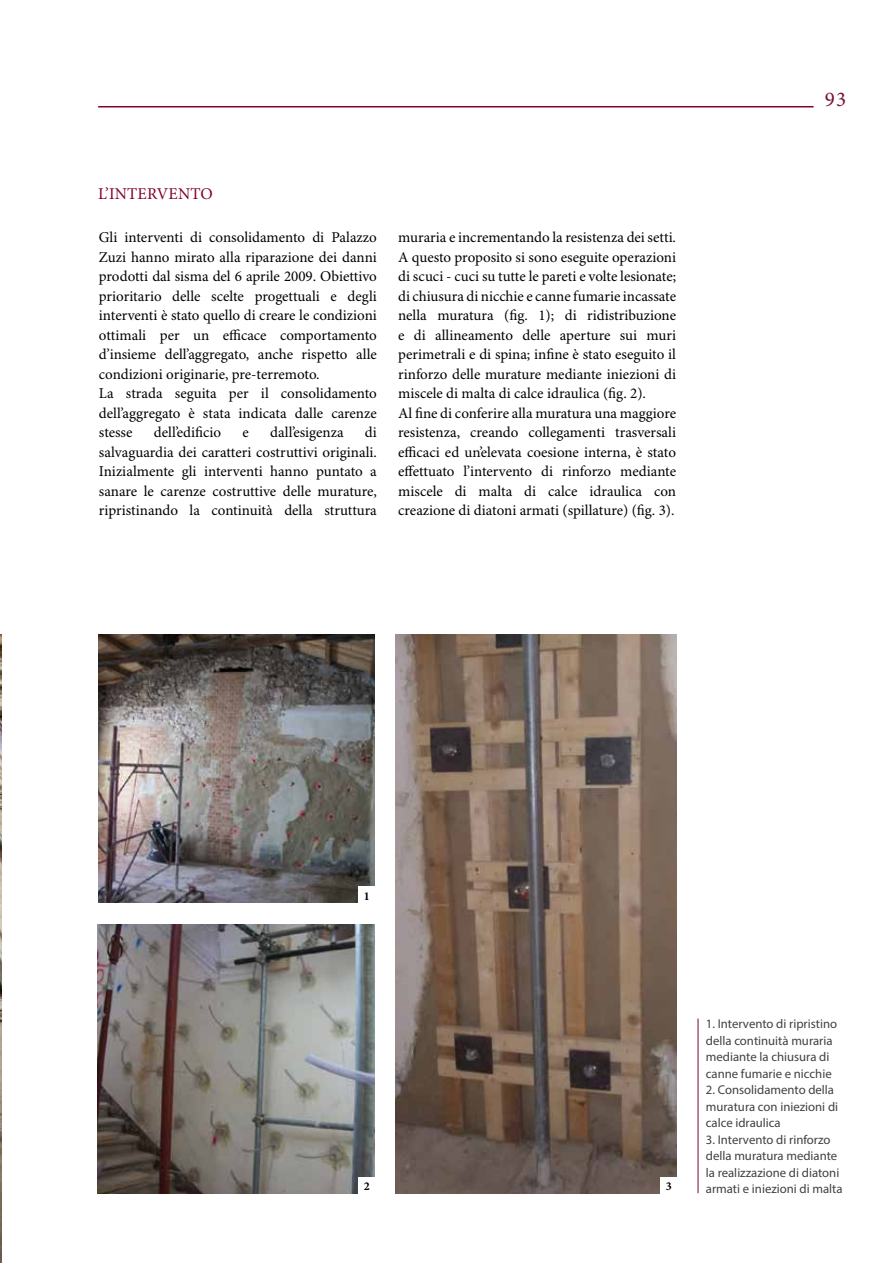
<style>
.page{position:relative;width:893px;height:1263px;background:#fff}
.page>*{position:absolute;margin:0;border:0;box-sizing:border-box;transform-origin:0 0}
.t1{font:21px "Minion Pro";color:#7a0e34}
.t2{font:16.5px "Minion Pro";letter-spacing:.01em;color:#81002d}
.t3{font:15px/19.5px "Minion Pro";color:#000}
.t4{font:12.75px/16.5px "Myriad Pro";color:#414042}
.t5{font:700 12px "Minion Pro";color:#000}
</style>
<div class="page">
<img style="left:0;top:635px;width:1px;height:628px">
<hr style="left:698px;top:1018px;width:1px;height:175px;background:#81002d">
<img style="left:98px;top:635px;width:276px;height:267px">
<img style="left:395px;top:635px;width:281px;height:558px">
<img style="left:98px;top:924px;width:276px;height:269px">
<hr style="left:98px;top:106px;width:716px;height:1px;background:#81002d">
<div style="left:358px;top:887px;width:17px;height:17px;background:#fff"></div>
<div style="left:358px;top:1177px;width:17px;height:17px;background:#fff"></div>
<div style="left:660px;top:1177px;width:17px;height:17px;background:#fff"></div>
<p class="t2" style="left:98px;top:184px;width:116px">L’INTERVENTO</p>
<p class="t3" style="left:99px;top:228px;width:279px">Gli interventi di consolidamento di Palazzo Zuzi hanno mirato alla riparazione dei danni prodotti dal sisma del 6 aprile 2009. Obiettivo prioritario delle scelte progettuali e degli interventi è stato quello di creare le condizioni ottimali per un efficace comportamento d’insieme dell’aggregato, anche rispetto alle condizioni originarie, pre-terremoto.<br>La strada seguita per il consolidamento dell’aggregato è stata indicata dalle carenze stesse</p>
<p class="t3" style="left:99px;top:423px;width:279px;text-align:justify;text-indent:266px">di salvaguardia dei caratteri costruttivi originali.<br>Inizialmente gli interventi hanno puntato a sanare le carenze costruttive delle murature, ripristinando la continuità della struttura</p>
<p class="t3" style="left:154px;top:423px;width:69px">dell’edificio</p>
<p class="t3" style="left:242px;top:423px;width:8px">e</p>
<p class="t3" style="left:270px;top:423px;width:75px">dall’esigenza</p>
<p class="t3" style="left:398px;top:228px;width:279px">muraria e incrementando la resistenza dei setti.<br>A questo proposito si sono eseguite operazioni di scuci - cuci su tutte le pareti e volte lesionate; di chiusura di nicchie e canne fumarie incassate nella muratura (fig. 1); di ridistribuzione e di allineamento delle aperture sui muri perimetrali e di spina; infine è stato eseguito il rinforzo delle murature mediante iniezioni di miscele di malta di calce idraulica (fig. 2).<br>Al fine di conferire alla muratura una maggiore resistenza, creando collegamenti trasversali efficaci ed un’elevata coesione interna, è stato effettuato l’intervento di rinforzo mediante miscele di malta di calce idraulica con creazione di diatoni armati (spillature) (fig. 3).</p>
<h1 class="t1" style="left:825px;top:87px;width:23px">93</h1>
<p class="t5" style="left:364px;top:887px;width:7px">1</p>
<p class="t5" style="left:364px;top:1178px;width:7px">2</p>
<p class="t5" style="left:666px;top:1178px;width:7px">3</p>
<p class="t4" style="left:706px;top:1015px;width:133px">1. Intervento di ripristino della continuità muraria mediante la chiusura di canne fumarie e nicchie</p>
<p class="t4" style="left:706px;top:1081px;width:134px">2. Consolidamento della muratura con iniezioni di calce idraulica</p>
<p class="t4" style="left:706px;top:1131px;width:138px">3. Intervento di rinforzo della muratura mediante la realizzazione di diatoni armati e iniezioni di malta</p>
</div>
